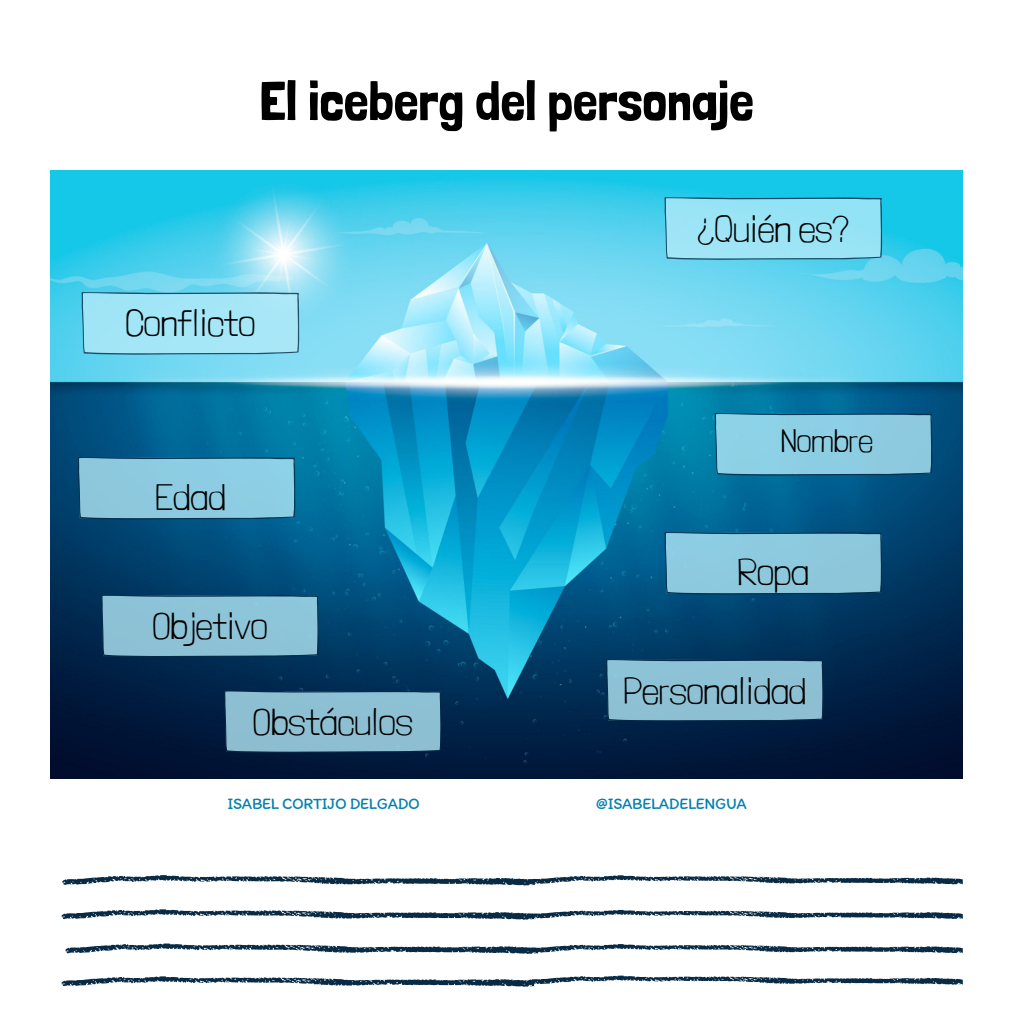
<style>
.page{position:relative;width:1013px;height:1013px;background:#fff}
.page>*{position:absolute;margin:0;border:0;box-sizing:border-box;transform-origin:0 0}
.t1{font:55px "Londrina Solid";color:#000}
.t2{font:100 37.5px "Londrina Solid";color:#000}
.t3{font:100 32.5px "Londrina Solid";color:#000}
.t4{font:16.25px "Itim";letter-spacing:-.02em;color:#067fae}
</style>
<div class="page">
<img style="left:50px;top:170px;width:912px;height:608px">
<svg style="left:78px;top:457px;width:217px;height:62px;background:#84c3d8"></svg>
<svg style="left:101px;top:594px;width:218px;height:63px;background:#82b7cc"></svg>
<svg style="left:224px;top:690px;width:218px;height:63px;background:#82b2c6"></svg>
<svg style="left:606px;top:659px;width:217px;height:62px;background:#84b7cb"></svg>
<svg style="left:664px;top:532px;width:218px;height:62px;background:#84bfd5"></svg>
<svg style="left:714px;top:413px;width:218px;height:62px;background:#84c5db"></svg>
<svg style="left:82px;top:292px;width:217px;height:63px;background:#9cdeef"></svg>
<svg style="left:664px;top:197px;width:218px;height:63px;background:#8fdbed"></svg>
<svg style="left:61px;top:875px;width:901px;height:112px"></svg>
<p class="t1" style="left:259px;top:68px;width:496px">El iceberg del personaje</p>
<p class="t2" style="left:126px;top:301px;width:131px">Conflicto</p>
<p class="t2" style="left:155px;top:474px;width:72px">Edad</p>
<p class="t2" style="left:152px;top:603px;width:116px">Objetivo</p>
<p class="t2" style="left:253px;top:699px;width:161px">Obstáculos</p>
<p class="t2" style="left:697px;top:206px;width:153px">¿Quién es?</p>
<p class="t3" style="left:780px;top:421px;width:94px">Nombre</p>
<p class="t2" style="left:737px;top:550px;width:73px">Ropa</p>
<p class="t2" style="left:623px;top:668px;width:184px">Personalidad</p>
<p class="t4" style="left:227px;top:793px;width:194px">ISABEL CORTIJO DELGADO</p>
<p class="t4" style="left:596px;top:793px;width:152px">@ISABELADELENGUA</p>
</div>
